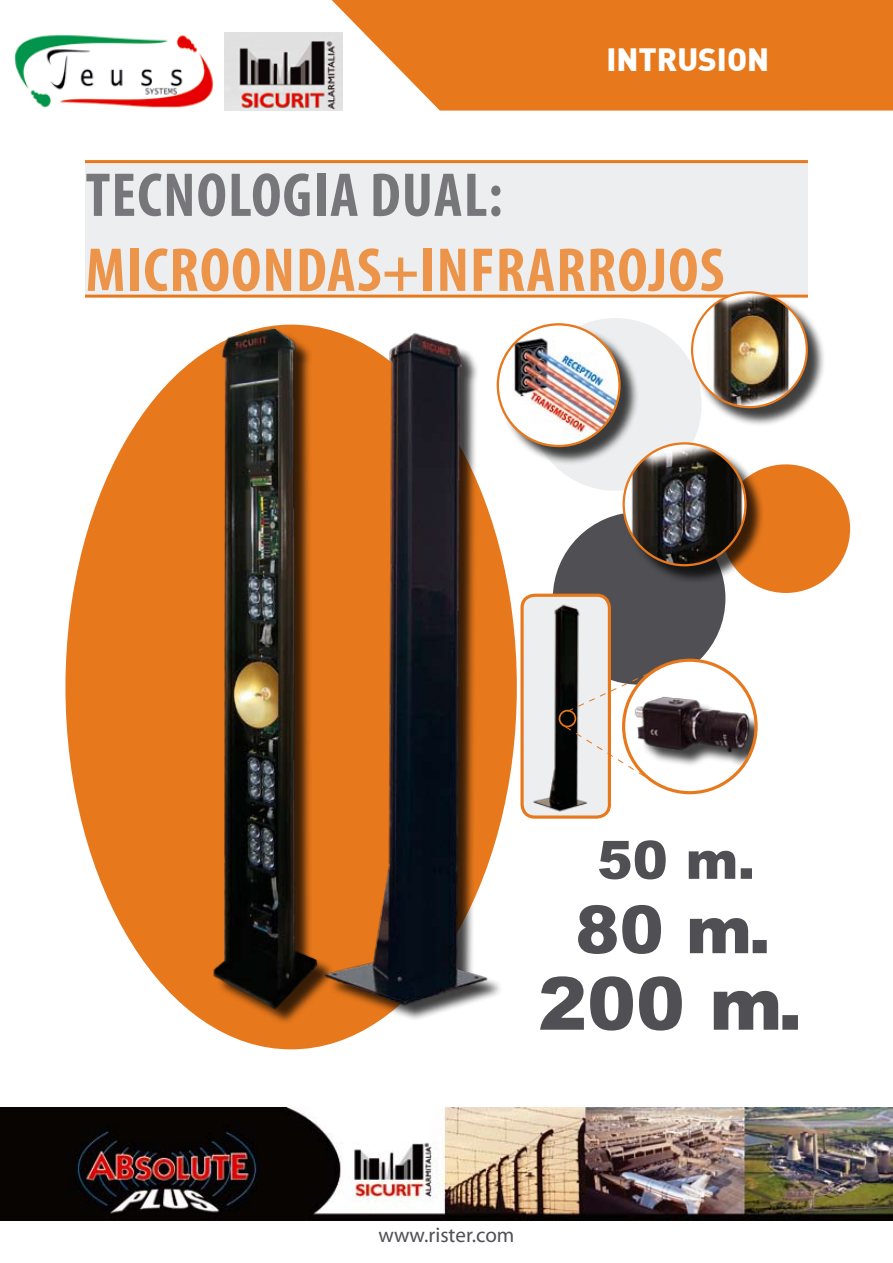
<style>
.page{position:relative;width:893px;height:1263px;background:#fff}
.page>*{position:absolute;margin:0;border:0;box-sizing:border-box;transform-origin:0 0}
.t1{font:700 condensed 62.4px "Myriad Pro";letter-spacing:.02em;color:#ec9449}
.t2{font:700 condensed 62.4px "Myriad Pro";letter-spacing:.02em;color:#77767b}
.t3{font:31.5px "DIN Black Alternate";color:#fff}
.t4{font:21px "Myriad";color:#504f53}
</style>
<div class="page">
<img style="left:15px;top:35px;width:199px;height:73px">
<svg style="left:332px;top:0;width:561px;height:111px;background:#e9832f"></svg>
<img style="left:225px;top:32px;width:118px;height:78px">
<div style="left:553px;top:512px;width:172px;height:173px;background:#504f53;border-radius:50%"></div>
<div style="left:529px;top:318px;width:173px;height:173px;background:#edeeef;border-radius:50%"></div>
<div style="left:721px;top:464px;width:129px;height:129px;background:#e7781c;border-radius:50%"></div>
<div style="left:85px;top:163px;width:723px;height:134px;background:#edeeef"></div>
<hr style="left:85px;top:295px;width:723px;height:3px;background:#e7781c">
<hr style="left:85px;top:160px;width:723px;height:3px;background:#e7781c">
<div style="left:65px;top:325px;width:452px;height:724px;background:#e7781c;border-radius:50%"></div>
<div style="left:216px;top:330px;width:345px;height:767px;background:#000;opacity:.75"></div>
<img style="left:182px;top:324px;width:323px;height:725px">
<img style="left:0;top:1107px;width:893px;height:113px">
<div style="left:499px;top:325px;width:147px;height:147px;background:#000;opacity:.75"></div>
<div style="left:498px;top:324px;width:121px;height:122px;background:#fff;border-radius:50%"></div>
<img style="left:512px;top:336px;width:107px;height:110px">
<div style="left:497px;top:323px;width:124px;height:124px;border:2px solid #e7781c;border-radius:50%"></div>
<div style="left:625px;top:444px;width:147px;height:147px;background:#000;opacity:.75"></div>
<img style="left:624px;top:443px;width:121px;height:122px;border-radius:61px">
<div style="left:622px;top:442px;width:125px;height:124px;border:2px solid #e7781c;border-radius:50%"></div>
<div style="left:693px;top:294px;width:141px;height:140px;background:#000;opacity:.75"></div>
<svg style="left:692px;top:292px;width:115px;height:115px"></svg>
<img style="left:706px;top:293px;width:92px;height:114px">
<div style="left:691px;top:291px;width:117px;height:117px;border:2px solid #e7781c;border-radius:50%"></div>
<div style="left:522px;top:595px;width:87px;height:222px;background:#edeeef;border-radius:13px"></div>
<img style="left:524px;top:598px;width:63px;height:217px">
<div style="left:520px;top:594px;width:91px;height:225px;border:3px solid #e7781c;border-radius:13px"></div>
<div style="left:559px;top:710px;width:17px;height:17px;border:2px solid #e7781c;border-radius:50%"></div>
<div style="left:624px;top:660px;width:132px;height:133px;background:#fff;border-radius:50%"></div>
<div style="left:638px;top:699px;width:118px;height:94px;background:#000;opacity:.75"></div>
<img style="left:626px;top:684px;width:130px;height:79px">
<div style="left:622px;top:659px;width:136px;height:135px;border:3px solid #e7781c;border-radius:50%"></div>
<svg style="left:566px;top:667px;width:95px;height:45px"></svg>
<svg style="left:564px;top:726px;width:92px;height:58px"></svg>
<svg style="left:540px;top:976px;width:258px;height:54px"></svg>
<svg style="left:578px;top:905px;width:189px;height:49px"></svg>
<svg style="left:599px;top:840px;width:153px;height:39px"></svg>
<p class="t3" style="left:606px;top:38px;width:164px">INTRUSION</p>
<p class="t2" style="left:86px;top:156px;width:418px">TECNOLOGIA DUAL:</p>
<p class="t1" style="left:86px;top:231px;width:640px">MICROONDAS+INFRARROJOS</p>
<p class="t4" style="left:379px;top:1224px;width:137px">www.rister.com</p>
</div>
